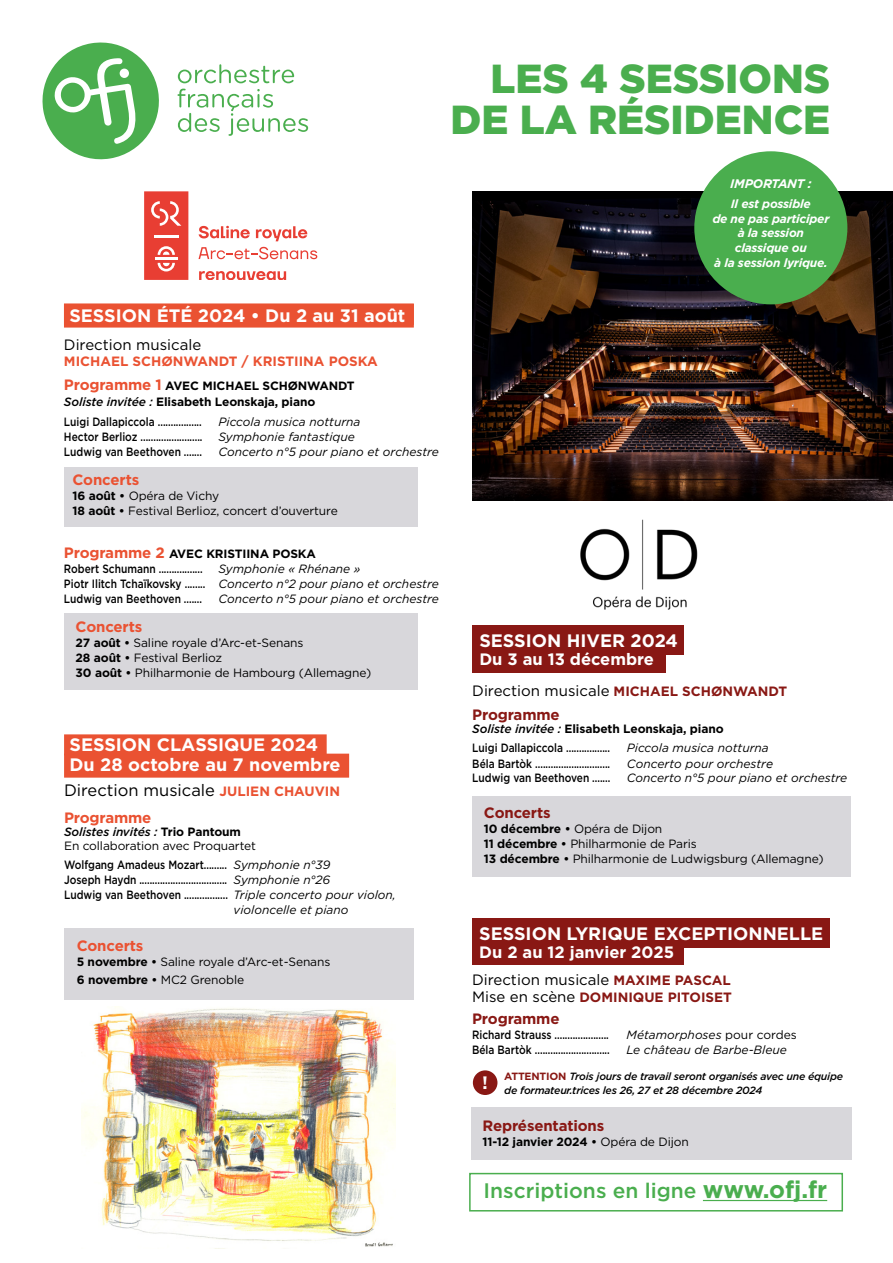
<style>
.page{position:relative;width:893px;height:1263px;background:#fff}
.page>*{position:absolute;margin:0;border:0;box-sizing:border-box;transform-origin:0 0}
.t1{font:900 40.5px/40.5px "Gotham";color:#4aae4e;text-align:right}
.t2{font:500 21px "Gotham";color:#4aae4e}
.t3{font:700 18px/19.5px "Gotham";color:#fff}
.t4{font:700 16.5px "Gotham";color:#fff}
.t5{font:16.5px "Gotham";color:#000}
.t6{font:15px/24px "Gotham";color:#000}
.t7{font:700 15px "Gotham";letter-spacing:-.01em;color:#ea5232}
.t8{font:700 15px "Gotham";letter-spacing:-.01em;color:#891814}
.t9{font:700 13.5px "Gotham";color:#ea5232}
.t10{font:700 13.5px "Gotham";color:#891814}
.t11{font:italic 700 12.45px "Gotham";letter-spacing:-.02em;color:#fff}
.t12{font:500 12px/15px "Gotham";color:#000;scale:.85 1}
.t13{font:12px/15px "Gotham";letter-spacing:-.01em;color:#000}
.t14{font:italic 12px "Gotham";color:#000}
.t15{font:700 12px/16.5px "Gotham";letter-spacing:-.01em;color:#000}
.t16{font:italic 700 12px/14.9px "Gotham";letter-spacing:-.02em;color:#fff;text-align:center}
.t17{font:italic 500 10.5px/13.5px "Gotham";letter-spacing:-.02em;color:#000}
.s1{font-size:15px;color:#ea5232}
.s2{font-weight:500;font-style:italic}
.s3{font-weight:700}
.s4{font-weight:700;font-size:15px;color:#ea5232}
.s5{font-weight:400;font-style:italic}
.s6{font-weight:700;font-size:13.5px;color:#ea5232}
.s7{font-weight:700;font-size:13.5px;color:#891814}
.s8{font-weight:700;color:#891814}
.s9{font-style:italic}
.s10{font-weight:400;font-size:15px;color:#000}
.s11{font-style:normal}
.s12{font-weight:700;font-style:normal;color:#891814}
.s13{font-weight:400}
.s14{font-weight:700;font-size:24px}
</style>
<div class="page">
<img style="left:472px;top:191px;width:421px;height:309px">
<svg style="left:178px;top:64px;width:116px;height:19px"></svg>
<svg style="left:177px;top:89px;width:131px;height:47px"></svg>
<svg style="left:42px;top:42px;width:117px;height:118px"></svg>
<div style="left:64px;top:304px;width:350px;height:24px;background:#ea5232"></div>
<div style="left:64px;top:734px;width:263px;height:21px;background:#ea5232"></div>
<div style="left:64px;top:754px;width:285px;height:24px;background:#ea5232"></div>
<div style="left:694px;top:151px;width:153px;height:153px;background:#4aae4e;border-radius:50%"></div>
<div style="left:64px;top:613px;width:353px;height:77px;background:#d8d7db"></div>
<div style="left:144px;top:191px;width:44px;height:89px;background:#e83e33"></div>
<svg style="left:151px;top:201px;width:30px;height:25px"></svg>
<hr style="left:155px;top:257px;width:22px;height:3px;background:#fff">
<svg style="left:158px;top:246px;width:17px;height:9px"></svg>
<svg style="left:158px;top:263px;width:17px;height:8px"></svg>
<hr style="left:154px;top:236px;width:25px;height:2px;background:#fff">
<svg style="left:199px;top:226px;width:51px;height:12px"></svg>
<svg style="left:256px;top:226px;width:51px;height:15px"></svg>
<svg style="left:198px;top:247px;width:119px;height:12px"></svg>
<svg style="left:199px;top:271px;width:87px;height:9px"></svg>
<div style="left:64px;top:928px;width:349px;height:72px;background:#d8d7db"></div>
<img style="left:81px;top:1006px;width:315px;height:241px">
<img style="left:580px;top:520px;width:118px;height:89px">
<div style="left:472px;top:796px;width:378px;height:81px;background:#d8d7db"></div>
<div style="left:471px;top:1107px;width:381px;height:53px;background:#d8d7db"></div>
<div style="left:472px;top:647px;width:194px;height:25px;background:#891814"></div>
<div style="left:472px;top:625px;width:212px;height:30px;background:#891814"></div>
<div style="left:472px;top:941px;width:211px;height:23px;background:#891814"></div>
<div style="left:472px;top:918px;width:357px;height:30px;background:#891814"></div>
<div style="left:64px;top:467px;width:353px;height:59px;background:#d8d7db"></div>
<hr style="left:703px;top:1200px;width:124px;height:1px;background:#4aae4e">
<div style="left:469px;top:1173px;width:374px;height:38px;border:2px solid #4aae4e"></div>
<div style="left:473px;top:1070px;width:24px;height:25px;background:#891814;border-radius:50%"></div>
<h1 class="t1" style="left:450px;top:57px;width:381px">LES 4 SESSIONS<br>DE LA RÉSIDENCE</h1>
<h3 class="t3" style="left:69px;top:306px;width:337px">SESSION ÉTÉ 2024 • Du 2 au 31 août</h3>
<p class="t6" style="left:64px;top:332px;width:139px">Direction musicale</p>
<p class="t9" style="left:64px;top:352px;width:315px">MICHAEL SCHØNWANDT / KRISTIINA POSKA</p>
<p class="t15" style="left:64px;top:377px;width:292px"><span class="s1">Programme 1</span> AVEC MICHAEL SCHØNWANDT<br><span class="s2">Soliste invitée :</span> Elisabeth Leonskaja, piano</p>
<p class="t12" style="left:64px;top:414px;width:164px">Luigi Dallapiccola .................</p>
<p class="t14" style="left:218px;top:414px;width:143px">Piccola musica notturna</p>
<p class="t12" style="left:64px;top:429px;width:165px">Hector Berlioz ........................</p>
<p class="t14" style="left:218px;top:429px;width:138px">Symphonie fantastique</p>
<p class="t12" style="left:64px;top:444px;width:164px">Ludwig van Beethoven .......</p>
<p class="t14" style="left:218px;top:444px;width:222px">Concerto n°5 pour piano et orchestre</p>
<p class="t7" style="left:73px;top:469px;width:68px">Concerts</p>
<p class="t13" style="left:73px;top:488px;width:267px"><span class="s3">16 août •</span> Opéra de Vichy<br><span class="s3">18 août •</span> Festival Berlioz, concert d’ouverture</p>
<p class="t12" style="left:64px;top:546px;width:298px"><span class="s4">Programme 2</span> <span class="s3">AVEC KRISTIINA POSKA<br></span>Robert Schumann .................</p>
<p class="t12" style="left:64px;top:561px;width:443px;text-indent:154px"><span class="s5">Symphonie « Rhénane »<br></span>Piotr Ilitch Tchaïkovsky ........ <span class="s5">Concerto n°2 pour piano et orchestre<br></span>Ludwig van Beethoven .......</p>
<p class="t14" style="left:218px;top:591px;width:222px">Concerto n°5 pour piano et orchestre</p>
<p class="t7" style="left:76px;top:616px;width:68px">Concerts</p>
<p class="t13" style="left:76px;top:635px;width:297px"><span class="s3">27 août •</span> Saline royale d’Arc-et-Senans<br><span class="s3">28 août •</span> Festival Berlioz<br><span class="s3">30 août •</span> Philharmonie de Hambourg (Allemagne)</p>
<h3 class="t3" style="left:69px;top:735px;width:273px">SESSION CLASSIQUE 2024<br>Du 28 octobre au 7 novembre</h3>
<h3 class="t5" style="left:64px;top:779px;width:278px">Direction musicale <span class="s6">JULIEN CHAUVIN</span></h3>
<p class="t7" style="left:64px;top:807px;width:89px">Programme</p>
<p class="t13" style="left:64px;top:825px;width:194px;line-height:13.5px"><span class="s2">Solistes invités :</span> <span class="s3">Trio Pantoum<br></span>En collaboration avec Proquartet</p>
<p class="t12" style="left:64px;top:857px;width:315px">Wolfgang Amadeus Mozart......... <span class="s5">Symphonie n°39</span></p>
<p class="t12" style="left:64px;top:872px;width:315px">Joseph Haydn .................................. <span class="s5">Symphonie n°26</span></p>
<p class="t12" style="left:64px;top:887px;width:392px">Ludwig van Beethoven ................. <span class="s5">Triple concerto pour violon,</span></p>
<p class="t14" style="left:234px;top:902px;width:116px">violoncelle et piano</p>
<p class="t7" style="left:77px;top:936px;width:68px">Concerts</p>
<p class="t13" style="left:77px;top:953px;width:255px;line-height:18px"><span class="s3">5 novembre •</span> Saline royale d’Arc-et-Senans<br><span class="s3">6 novembre •</span> MC2 Grenoble</p>
<p class="t11" style="left:730px;top:176px;width:83px">IMPORTANT :</p>
<p class="t16" style="left:712px;top:196px;width:119px">Il est possible<br>de ne pas participer à la session classique ou<br>à la session lyrique.</p>
<h3 class="t3" style="left:479px;top:631px;width:200px">SESSION HIVER 2024</h3>
<h3 class="t4" style="left:479px;top:649px;width:176px">Du 3 au 13 décembre</h3>
<p class="t6" style="left:472px;top:678px;width:316px">Direction musicale <span class="s7">MICHAEL SCHØNWANDT<br></span><span class="s8">Programme</span></p>
<p class="t12" style="left:472px;top:719px;width:297px;line-height:19.2px"><span class="s9">Soliste invitée :</span> <span class="s3">Elisabeth Leonskaja, piano<br></span>Luigi Dallapiccola .................</p>
<p class="t14" style="left:627px;top:740px;width:143px">Piccola musica notturna</p>
<p class="t12" style="left:472px;top:756px;width:164px">Béla Bartòk .............................</p>
<p class="t14" style="left:627px;top:756px;width:148px">Concerto pour orchestre</p>
<p class="t12" style="left:472px;top:770px;width:164px">Ludwig van Beethoven .......</p>
<p class="t14" style="left:627px;top:770px;width:222px">Concerto n°5 pour piano et orchestre</p>
<p class="t8" style="left:484px;top:803px;width:68px">Concerts</p>
<p class="t13" style="left:484px;top:821px;width:341px"><span class="s3">10 décembre •</span> Opéra de Dijon<br><span class="s3">11 décembre •</span> Philharmonie de Paris<br><span class="s3">13 décembre •</span> Philharmonie de Ludwigsburg (Allemagne)</p>
<h3 class="t3" style="left:479px;top:923px;width:346px">SESSION LYRIQUE EXCEPTIONNELLE</h3>
<h3 class="t4" style="left:479px;top:941px;width:196px">Du 2 au 12 janvier 2025</h3>
<p class="t6" style="left:472px;top:967px;width:260px">Direction musicale <span class="s7">MAXIME PASCAL</span></p>
<p class="t10" style="left:472px;top:988px;width:261px"><span class="s10">Mise en scène</span> DOMINIQUE PITOISET</p>
<p class="t8" style="left:472px;top:1009px;width:89px">Programme</p>
<p class="t12" style="left:472px;top:1027px;width:162px">Richard Strauss .....................</p>
<p class="t14" style="left:627px;top:1027px;width:172px">Métamorphoses <span class="s11">pour cordes</span></p>
<p class="t12" style="left:472px;top:1042px;width:163px">Béla Bartòk .............................</p>
<p class="t14" style="left:627px;top:1042px;width:162px">Le château de Barbe-Bleue</p>
<h3 class="t3" style="left:482px;top:1073px;width:7px">!</h3>
<p class="t17" style="left:504px;top:1069px;width:340px"><span class="s12">ATTENTION</span> Trois jours de travail seront organisés avec une équipe de formateur.trices les 26, 27 et 28 décembre 2024</p>
<p class="t8" style="left:482px;top:1116px;width:123px">Représentations</p>
<p class="t15" style="left:482px;top:1133px;width:208px">11-12 janvier 2024 • <span class="s13">Opéra de Dijon</span></p>
<h2 class="t2" style="left:484px;top:1177px;width:345px">Inscriptions en ligne <span class="s14">www.ofj.fr</span></h2>
</div>
